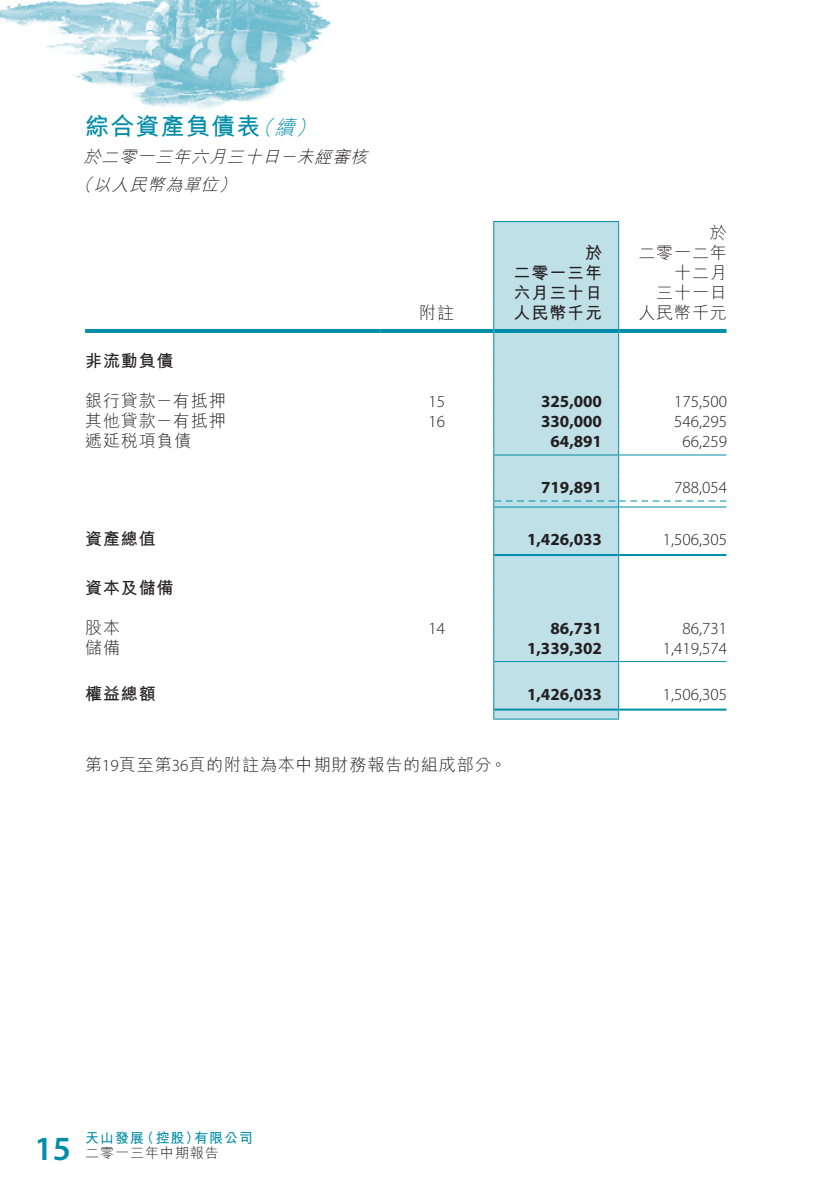
<style>
.page{position:relative;width:840px;height:1191px;background:#fff}
.page>*{position:absolute;margin:0;border:0;box-sizing:border-box;transform-origin:0 0}
.t1{font:600 34px "Myriad Pro";color:#008da8}
.Heading_1{font:700 24px "M Hei HK";letter-spacing:.05em;color:#008da8}
.Heading_1-2{font:italic 300 20px "M Hei HK";color:#008da8}
.Body_Text{font:300 17px "M Hei HK";letter-spacing:.05em;color:#231f20}
.Body_Text-2{font:300 17px "Myriad Pro";color:#231f20}
.Body_Text-3{font:700 17px "Myriad Pro";color:#231f20}
.Body_Text-4{font:700 17px "M Hei HK";letter-spacing:.05em;color:#231f20}
.Body_Text-5{font:italic 300 17px "M Hei HK";color:#231f20}
.t2{font:700 14px "M Hei HK";letter-spacing:.065em;color:#008da8}
.t3{font:300 14px "M Hei HK";letter-spacing:.065em;color:#231f20}
.s1{font-family:"Myriad Pro"}
</style>
<div class="page">
<img style="left:0;top:0;width:331px;height:110px">
<div style="left:494px;top:222px;width:123px;height:79px;background:#c0e0e8"></div>
<hr style="left:493px;top:718px;width:125px;height:1px;background:#008da8">
<hr style="left:493px;top:221px;width:125px;height:1px;background:#008da8">
<hr style="left:493px;top:222px;width:1px;height:79px;background:#008da8">
<hr style="left:617px;top:222px;width:1px;height:79px;background:#008da8">
<svg style="left:85px;top:329px;width:295px;height:4px"></svg>
<svg style="left:380px;top:329px;width:113px;height:4px"></svg>
<svg style="left:493px;top:301px;width:233px;height:417px"></svg>
<hr style="left:494px;top:506px;width:123px;height:1px;background:#008da8">
<hr style="left:618px;top:506px;width:108px;height:1px;background:#008da8">
<hr style="left:494px;top:554px;width:123px;height:2px;background:#008da8">
<hr style="left:618px;top:554px;width:108px;height:2px;background:#008da8">
<hr style="left:494px;top:661px;width:123px;height:1px;background:#008da8">
<hr style="left:618px;top:661px;width:108px;height:1px;background:#008da8">
<hr style="left:494px;top:708px;width:123px;height:2px;background:#008da8">
<hr style="left:618px;top:708px;width:108px;height:2px;background:#008da8">
<p class="Heading_1" style="left:85px;top:109px;width:177px">綜合資產負債表</p>
<p class="Heading_1-2" style="left:274px;top:117px;width:27px">續</p>
<p class="Heading_1-2" style="left:252px;top:117px;width:27px">（</p>
<p class="Heading_1-2" style="left:295px;top:117px;width:27px">(</p>
<p class="Body_Text-5" style="left:83px;top:148px;width:202px">於二零一三年六月三十日</p>
<p class="Body_Text-5" style="left:219px;top:176px;width:23px">(</p>
<p class="Body_Text-5" style="left:296px;top:148px;width:77px">未經審核</p>
<p class="Body_Text-5" style="left:279px;top:148px;width:23px">－</p>
<p class="Body_Text-5" style="left:75px;top:176px;width:23px">（</p>
<p class="Body_Text-5" style="left:94px;top:176px;width:130px">以人民幣為單位</p>
<p class="Body_Text-4" style="left:85px;top:349px;width:90px">非流動負債</p>
<p class="Body_Text" style="left:85px;top:392px;width:142px">銀行貸款－有抵押</p>
<p class="Body_Text" style="left:85px;top:412px;width:142px">其他貸款－有抵押</p>
<p class="Body_Text" style="left:85px;top:432px;width:108px">遞延稅項負債</p>
<p class="Body_Text-4" style="left:85px;top:527px;width:72px">資產總值</p>
<p class="Body_Text-4" style="left:85px;top:575px;width:90px">資本及儲備</p>
<p class="Body_Text" style="left:85px;top:619px;width:36px">股本</p>
<p class="Body_Text" style="left:85px;top:639px;width:36px">儲備</p>
<p class="Body_Text-4" style="left:85px;top:681px;width:72px">權益總額</p>
<p class="Body_Text" style="left:419px;top:304px;width:36px">附註</p>
<p class="Body_Text-2" style="left:428px;top:391px;width:18px">15</p>
<p class="Body_Text-2" style="left:428px;top:411px;width:18px">16</p>
<p class="Body_Text-2" style="left:428px;top:618px;width:18px">14</p>
<p class="Body_Text-4" style="left:584px;top:241px;width:18px">於</p>
<p class="Body_Text-4" style="left:513px;top:261px;width:90px">二零一三年</p>
<p class="Body_Text-4" style="left:513px;top:281px;width:90px">六月三十日</p>
<p class="Body_Text-4" style="left:513px;top:301px;width:90px">人民幣千元</p>
<p class="Body_Text-3" style="left:540px;top:390px;width:63px">325,000</p>
<p class="Body_Text-3" style="left:540px;top:410px;width:63px">330,000</p>
<p class="Body_Text-3" style="left:550px;top:430px;width:53px">64,891</p>
<p class="Body_Text-3" style="left:540px;top:476px;width:63px">719,891</p>
<p class="Body_Text-3" style="left:527px;top:528px;width:76px">1,426,033</p>
<p class="Body_Text-3" style="left:550px;top:617px;width:53px">86,731</p>
<p class="Body_Text-3" style="left:527px;top:637px;width:76px">1,339,302</p>
<p class="Body_Text-3" style="left:527px;top:683px;width:76px">1,426,033</p>
<p class="Body_Text" style="left:85px;top:756px;width:423px">第<span class="s1">19</span>頁至第<span class="s1">36</span>頁的附註為本中期財務報告的組成部分。</p>
<p class="Body_Text" style="left:709px;top:224px;width:18px">於</p>
<p class="Body_Text" style="left:638px;top:244px;width:90px">二零一二年</p>
<p class="Body_Text" style="left:673px;top:264px;width:54px">十二月</p>
<p class="Body_Text" style="left:656px;top:284px;width:72px">三十一日</p>
<p class="Body_Text" style="left:638px;top:304px;width:90px">人民幣千元</p>
<p class="Body_Text-2" style="left:673px;top:391px;width:54px">175,500</p>
<p class="Body_Text-2" style="left:673px;top:411px;width:54px">546,295</p>
<p class="Body_Text-2" style="left:682px;top:431px;width:46px">66,259</p>
<p class="Body_Text-2" style="left:673px;top:477px;width:54px">788,054</p>
<p class="Body_Text-2" style="left:662px;top:529px;width:66px">1,506,305</p>
<p class="Body_Text-2" style="left:682px;top:618px;width:46px">86,731</p>
<p class="Body_Text-2" style="left:662px;top:638px;width:66px">1,419,574</p>
<p class="Body_Text-2" style="left:662px;top:684px;width:66px">1,506,305</p>
<p class="t2" style="left:140px;top:1127px;width:61px">（控股）</p>
<p class="t2" style="left:194px;top:1127px;width:60px">有限公司</p>
<p class="t2" style="left:85px;top:1127px;width:60px">天山發展</p>
<h1 class="t1" style="left:34px;top:1127px;width:38px">15</h1>
<p class="t3" style="left:85px;top:1145px;width:135px">二零一三年中期報告</p>
</div>
